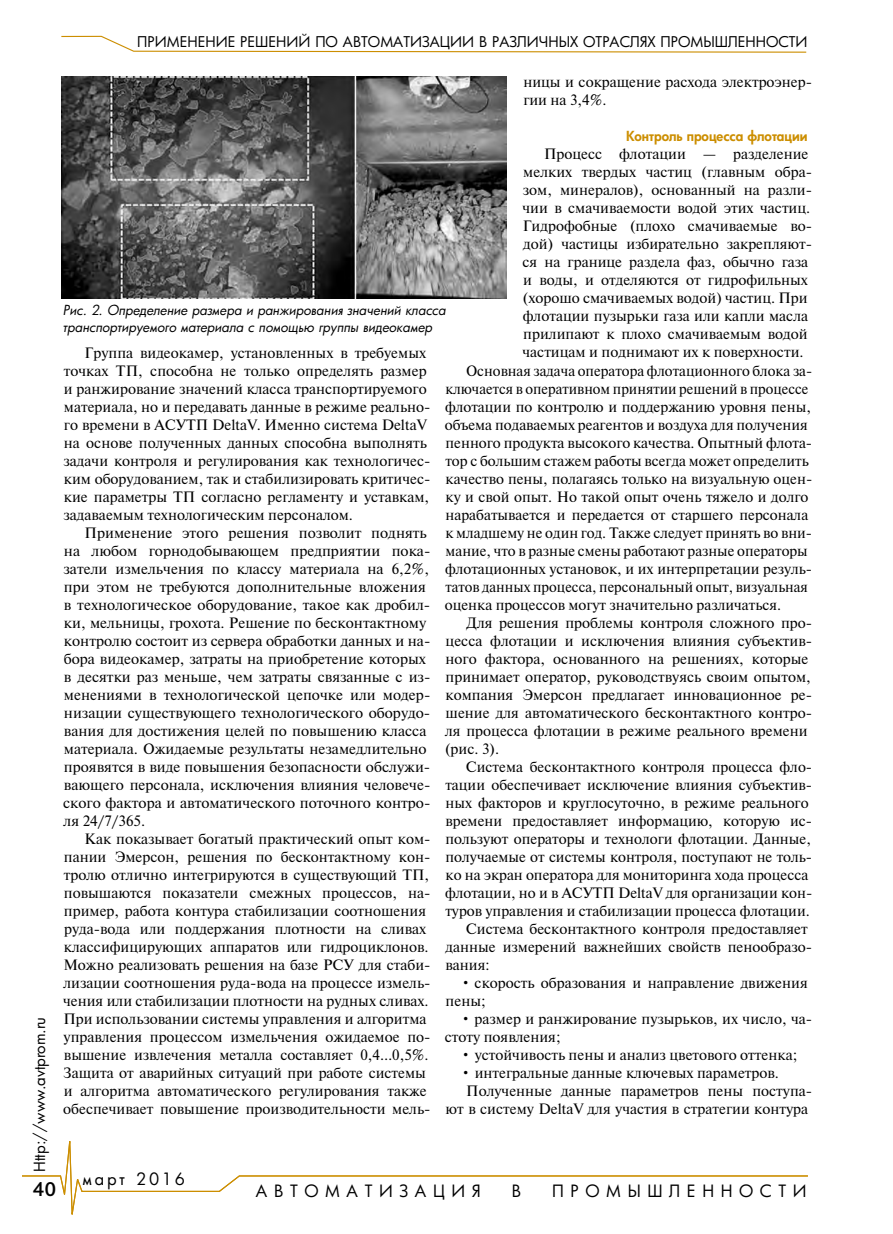
<style>
.page{position:relative;width:893px;height:1234px;background:#fff}
.page>*{position:absolute;margin:0;border:0;box-sizing:border-box;transform-origin:0 0}
.t1{font:500 21px "Bliss Pro";color:#000}
.t2{font:16.5px "Futura Cyr";letter-spacing:.4em;color:#000}
.t3{font:16.5px "Futura Cyr";letter-spacing:.17em;color:#000}
.t4{font:15px/18px "Newton";color:#000}
.t5{font:15px "Newton";color:#000;scale:.96 1}
.t6{font:15px "Futura Cyr";color:#000}
.t7{font:14.4px "Futura Cyr";color:#000}
.t8{font:italic 13.5px/16.5px "Futura Cyr";color:#000}
.t9{font:800 13.5px "Futura Cyr";color:#cc8e00}
</style>
<div class="page">
<svg style="left:22px;top:1141px;width:786px;height:74px"></svg>
<svg style="left:61px;top:35px;width:746px;height:18px"></svg>
<img style="left:61px;top:77px;width:445px;height:221px">
<p class="t7" style="left:137px;top:33px;width:672px">Применение решений по автоматизации в различных отраслях п ромышленности</p>
<p class="t4" style="left:523px;top:73px;width:290px">ницы и сокращение расхода электроэнер&shy;гии на 3,4%.</p>
<p class="t9" style="left:626px;top:128px;width:183px">Контроль процесса флотации</p>
<p class="t4" style="left:544px;top:145px;width:266px">Процесс флотации — разделение</p>
<p class="t4" style="left:523px;top:163px;width:290px">мелких твердых частиц (главным обра-</p>
<p class="t4" style="left:523px;top:181px;width:291px">зом, минералов), основанный на разли-</p>
<p class="t4" style="left:522px;top:199px;width:289px">чии в смачиваемости водой этих частиц.</p>
<p class="t4" style="left:523px;top:217px;width:291px">Гидрофобные (плохо смачиваемые во-</p>
<p class="t4" style="left:523px;top:235px;width:290px">дой) частицы избирательно закрепляют-</p>
<p class="t4" style="left:523px;top:253px;width:287px">ся на границе раздела фаз, обычно газа</p>
<p class="t4" style="left:523px;top:271px;width:286px">и воды, и отделяются от гидрофильных</p>
<p class="t4" style="left:523px;top:289px;width:286px">(хорошо смачиваемых водой) частиц. При</p>
<p class="t4" style="left:523px;top:307px;width:287px">флотации пузырьки газа или капли масла</p>
<p class="t4" style="left:523px;top:325px;width:286px">прилипают к плохо смачиваемым водой</p>
<p class="t4" style="left:522px;top:343px;width:283px">частицам и поднимают их к поверхности.</p>
<p class="t4" style="left:466px;top:361px;width:347px">Основная задача оператора флотационного блока за-</p>
<p class="t5" style="left:446px;top:377px;width:380px">ключается в оперативном принятии решений в процессе</p>
<p class="t4" style="left:445px;top:397px;width:367px">флотации по контролю и поддержанию уровня пены,</p>
<p class="t4" style="left:445px;top:415px;width:364px">объема подаваемых реагентов и воздуха для получения</p>
<p class="t4" style="left:446px;top:433px;width:368px">пенного продукта высокого качества. Опытный флота-</p>
<p class="t4" style="left:445px;top:451px;width:365px">тор с большим стажем работы всегда может определить</p>
<p class="t4" style="left:446px;top:469px;width:368px">качество пены, полагаясь только на визуальную оцен-</p>
<p class="t4" style="left:446px;top:487px;width:364px">ку и свой опыт. Но такой опыт очень тяжело и долго</p>
<p class="t4" style="left:446px;top:505px;width:364px">нарабатывается и передается от старшего персонала</p>
<p class="t4" style="left:446px;top:523px;width:368px">к младшему не один год. Также следует принять во вни-</p>
<p class="t4" style="left:446px;top:541px;width:364px">мание, что в разные смены работают разные операторы</p>
<p class="t4" style="left:445px;top:559px;width:369px">флотационных установок, и их интерпретации резуль-</p>
<p class="t5" style="left:445px;top:575px;width:379px">татов данных процесса, персональный опыт, визуальная</p>
<p class="t4" style="left:445px;top:595px;width:338px">оценка процессов могут значительно различаться.</p>
<p class="t4" style="left:467px;top:613px;width:347px">Для решения проблемы контроля сложного про-</p>
<p class="t4" style="left:446px;top:631px;width:368px">цесса флотации и исключения влияния субъектив-</p>
<p class="t4" style="left:446px;top:649px;width:364px">ного фактора, основанного на решениях, которые</p>
<p class="t4" style="left:446px;top:667px;width:367px">принимает оператор, руководствуясь своим опытом,</p>
<p class="t4" style="left:446px;top:685px;width:368px">компания Эмерсон предлагает инновационное ре-</p>
<p class="t4" style="left:446px;top:703px;width:368px">шение для автоматического бесконтактного контро-</p>
<p class="t4" style="left:445px;top:721px;width:364px">ля процесса флотации в режиме реального времени</p>
<p class="t4" style="left:445px;top:739px;width:56px">(рис. 3).</p>
<p class="t4" style="left:466px;top:757px;width:348px">Система бесконтактного контроля процесса фло-</p>
<p class="t4" style="left:445px;top:775px;width:368px">тации обеспечивает исключение влияния субъектив-</p>
<p class="t4" style="left:446px;top:793px;width:365px">ных факторов и круглосуточно, в режиме реального</p>
<p class="t4" style="left:446px;top:811px;width:368px">времени предоставляет информацию, которую ис-</p>
<p class="t4" style="left:446px;top:829px;width:367px">пользуют операторы и технологи флотации. Данные,</p>
<p class="t4" style="left:446px;top:847px;width:368px">получаемые от системы контроля, поступают не толь-</p>
<p class="t4" style="left:446px;top:865px;width:364px">ко на экран оператора для мониторинга хода процесса</p>
<p class="t4" style="left:445px;top:883px;width:369px">флотации, но и в АСУТП DeltaV для организации кон-</p>
<p class="t4" style="left:445px;top:901px;width:366px">туров управления и стабилизации процесса флотации.</p>
<p class="t4" style="left:466px;top:919px;width:343px">Система бесконтактного контроля предоставляет</p>
<p class="t4" style="left:445px;top:937px;width:368px">данные измерений важнейших свойств пенообразо-</p>
<p class="t4" style="left:446px;top:955px;width:46px">вания:</p>
<p class="t4" style="left:446px;top:973px;width:364px;text-indent:15px">• скорость образования и направление движения пены;</p>
<p class="t4" style="left:445px;top:1009px;width:369px;text-indent:16px">• размер и ранжирование пузырьков, их число, ча&shy;стоту появления;</p>
<p class="t4" style="left:460px;top:1045px;width:338px">• устойчивость пены и анализ цветового оттенка;</p>
<p class="t4" style="left:460px;top:1063px;width:320px">• интегральные данные ключевых параметров.</p>
<p class="t4" style="left:466px;top:1081px;width:347px">Полученные данные параметров пены поступа-</p>
<p class="t4" style="left:446px;top:1099px;width:364px">ют в систему DeltaV для участия в стратегии контура</p>
<p class="t8" style="left:63px;top:302px;width:385px">Рис. 2. Определение размера и ранжирования значений класса транспортируемого материала с помощью группы видеокамер</p>
<p class="t4" style="left:64px;top:343px;width:368px;text-indent:21px">Группа видеокамер, установленных в требуемых точках ТП, способна не только определять размер и ранжирование значений класса транспортируемого материала, но и передавать данные в режиме реально&shy;го времени в АСУТП DeltaV. Именно система DeltaV на основе полученных данных способна выполнять задачи контроля и регулирования как технологичес&shy;ким оборудованием, так и стабилизировать критичес&shy;кие параметры ТП согласно регламенту и уставкам, задаваемым технологическим персоналом.</p>
<p class="t4" style="left:63px;top:523px;width:369px;text-indent:21px">Применение этого решения позволит поднять на любом горнодобывающем предприятии пока&shy;затели измельчения по классу материала на 6,2%, при этом не требуются дополнительные вложения в технологическое оборудование, такое как дробил&shy;ки, мельницы, грохота. Решение по бесконтактному контролю состоит из сервера обработки данных и на&shy;бора видеокамер, затраты на приобретение которых в десятки раз меньше, чем затраты связанные с из&shy;менениями в технологической цепочке или модер&shy;низации существующего технологического оборудо&shy;вания для достижения целей по повышению класса материала. Ожидаемые результаты незамедлительно проявятся в виде повышения безопасности обслужи&shy;вающего персонала, исключения влияния человече&shy;ского фактора и автоматического поточного контро&shy;ля 24/7/365.</p>
<p class="t4" style="left:63px;top:829px;width:369px;text-indent:22px">Как показывает богатый практический опыт ком&shy;пании Эмерсон, решения по бесконтактному кон&shy;тролю отлично интегрируются в существующий ТП, повышаются показатели смежных процессов, на&shy;пример, работа контура стабилизации соотношения руда-вода или поддержания плотности на сливах классифицирующих аппаратов или гидроциклонов.<br>Можно реализовать решения на базе РСУ для стаби&shy;лизации соотношения руда-вода на процессе измель&shy;чения или стабилизации плотности на рудных сливах.<br>При использовании системы управления и алгоритма управления процессом измельчения ожидаемое по&shy;вышение извлечения металла составляет 0,4…0,5%.<br>Защита от аварийных ситуаций при работе системы и алгоритма автоматического регулирования также обеспечивает повышение производительности мель-</p>
<p class="t6" style="left:30px;top:1171px;width:157px;rotate:-90deg">Http://www.avtprom.ru</p>
<p class="t3" style="left:82px;top:1168px;width:104px">март 2016</p>
<h1 class="t1" style="left:33px;top:1175px;width:25px">40</h1>
<p class="t2" style="left:256px;top:1180px;width:226px">АВТОМАТИЗАЦИЯ</p>
<p class="t2" style="left:512px;top:1180px;width:11px">В</p>
<p class="t2" style="left:552px;top:1180px;width:256px">ПРОМЫШЛЕННОСТИ</p>
</div>
